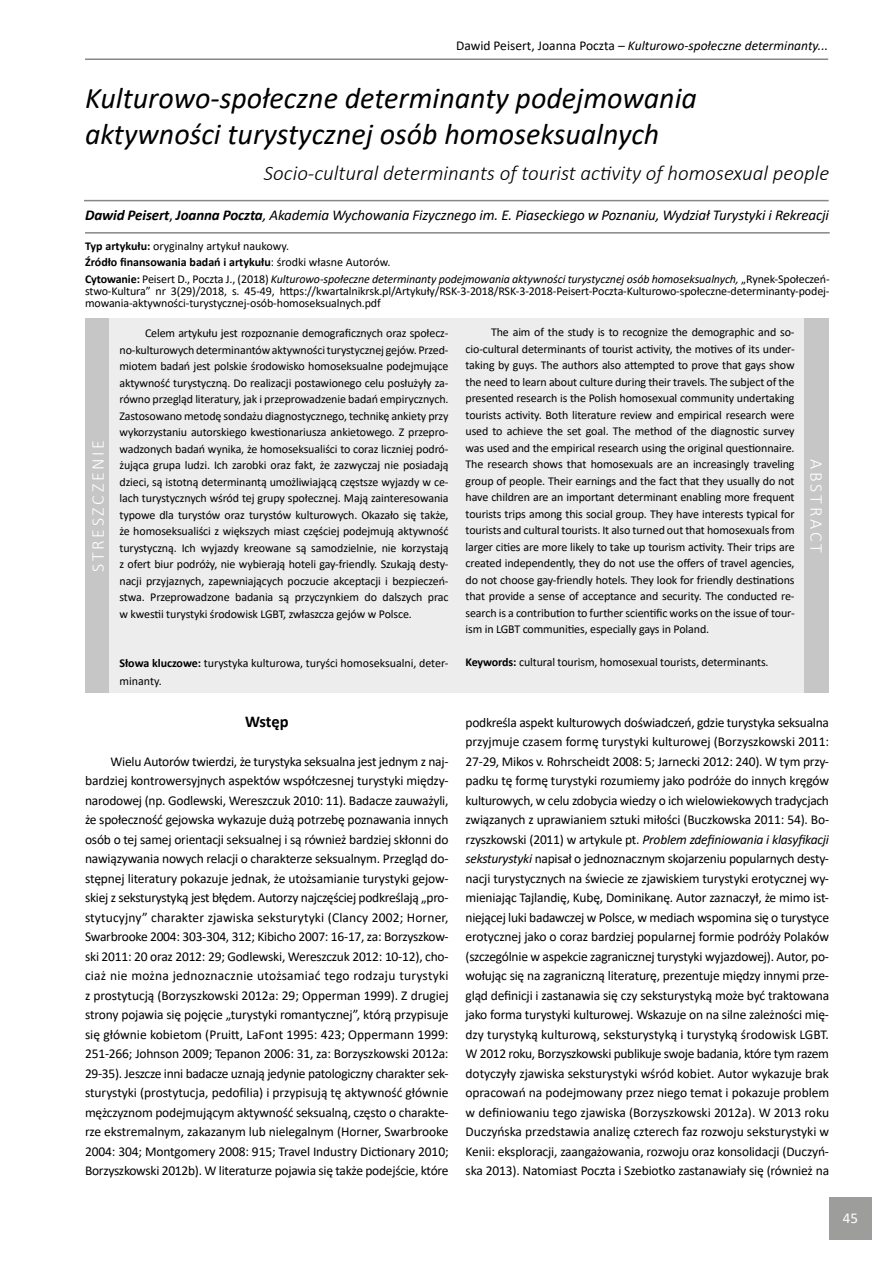
<style>
.page{position:relative;width:893px;height:1263px;background:#fff}
.page>*{position:absolute;margin:0;border:0;box-sizing:border-box;transform-origin:0 0}
.t1{font:italic 30px/36px "Calibri";color:#000}
.t2{font:italic 300 21px "Calibri";color:#000}
.t3{font:300 18px "Calibri";letter-spacing:.15em;color:#fff}
.t4{font:700 16.5px "Calibri";letter-spacing:-.01em;color:#000}
.t5{font:italic 15px "Calibri";letter-spacing:-.01em;color:#000}
.t6{font:15px "Calibri";color:#fff}
.t7{font:13.5px/19.5px "Calibri";letter-spacing:-.02em;color:#000;text-align:justify}
.t8{font:italic 13.5px "Calibri";color:#000}
.t9{font:12px/16.5px "Calibri";letter-spacing:-.01em;color:#000}
.s1{font-style:normal}
.s2{font-weight:700}
.s3{font-style:italic}
</style>
<div class="page">
<hr style="left:85px;top:58px;width:743px;height:2px;background:#878787">
<div style="left:829px;top:1197px;width:43px;height:42px;background:#9d9d9c"></div>
<div style="left:105px;top:319px;width:704px;height:374px;background:#ededed"></div>
<div style="left:85px;top:319px;width:24px;height:374px;background:#c6c6c6"></div>
<div style="left:804px;top:319px;width:25px;height:374px;background:#c6c6c6"></div>
<hr style="left:84px;top:200px;width:745px;height:1px;background:#878787">
<hr style="left:85px;top:232px;width:745px;height:2px;background:#878787">
<p class="t8" style="left:456px;top:37px;width:374px"><span class="s1">Dawid Peisert, Joanna Poczta</span> – Kulturowo-społeczne determinanty...</p>
<h1 class="t1" style="left:85px;top:78px;width:613px">Kulturowo-społeczne determinanty podejmowania aktywności turystycznej osób homoseksualnych</h1>
<h2 class="t2" style="left:264px;top:160px;width:567px">Socio-cultural determinants of tourist activity of homosexual people</h2>
<p class="t5" style="left:85px;top:205px;width:745px"><span class="s2">Dawid Peisert</span><span class="s1">,</span> <span class="s2">Joanna Poczta</span>, Akademia Wychowania Fizycznego im. E. Piaseckiego w Poznaniu, Wydział Turystyki i Rekreacji</p>
<p class="t9" style="left:85px;top:238px;width:746px"><span class="s2">Typ artykułu:</span> oryginalny artykuł naukowy.<br><span class="s2">Źródło finansowania badań i artykułu</span>: środki własne Autorów.<br><span class="s2">Cytowanie:</span> Peisert D., Poczta J., (2018) <span class="s3">Kulturowo-społeczne determinanty podejmowania aktywności turystycznej osób homoseksualnych,</span> „Rynek-Społeczeń-</p>
<p class="t9" style="left:85px;top:284px;width:746px;line-height:12px">stwo-Kultura” nr 3(29)/2018, s. 45-49, https://kwartalnikrsk.pl/Artykuły/RSK-3-2018/RSK-3-2018-Peisert-Poczta-Kulturowo-społeczne-determinanty-podej&shy;mowania-aktywności-turystycznej-osób-homoseksualnych.pdf</p>
<h3 class="t3" style="left:87px;top:572px;width:134px;rotate:-90deg">STRESZCZENIE</h3>
<p class="t9" style="left:119px;top:325px;width:331px;text-align:justify;text-indent:26px">Celem artykułu jest rozpoznanie demograficznych oraz społecz&shy;no-kulturowych determinantów aktywności turystycznej gejów. Przed&shy;miotem badań jest polskie środowisko homoseksualne podejmujące aktywność turystyczną. Do realizacji postawionego celu posłużyły za&shy;równo przegląd literatury, jak i przeprowadzenie badań empirycznych.<br>Zastosowano metodę sondażu diagnostycznego, technikę ankiety przy wykorzystaniu autorskiego kwestionariusza ankietowego. Z przepro&shy;wadzonych badań wynika, że homoseksualiści to coraz liczniej podró&shy;żująca grupa ludzi. Ich zarobki oraz fakt, że zazwyczaj nie posiadają dzieci, są istotną determinantą umożliwiającą częstsze wyjazdy w ce&shy;lach turystycznych wśród tej grupy społecznej. Mają zainteresowania typowe dla turystów oraz turystów kulturowych. Okazało się także, że homoseksualiści z większych miast częściej podejmują aktywność turystyczną. Ich wyjazdy kreowane są samodzielnie, nie korzystają z ofert biur podróży, nie wybierają hoteli gay-friendly. Szukają desty&shy;nacji przyjaznych, zapewniających poczucie akceptacji i bezpieczeń&shy;stwa. Przeprowadzone badania są przyczynkiem do dalszych prac w kwestii turystyki środowisk LGBT, zwłaszcza gejów w Polsce.</p>
<p class="t9" style="left:119px;top:654px;width:331px;line-height:18px"><span class="s2">Słowa kluczowe:</span> turystyka kulturowa, turyści homoseksualni, deter&shy;minanty.</p>
<p class="t4" style="left:245px;top:710px;width:45px">Wstęp</p>
<p class="t7" style="left:85px;top:751px;width:365px;text-indent:26px">Wielu Autorów twierdzi, że turystyka seksualna jest jednym z naj&shy;bardziej kontrowersyjnych aspektów współczesnej turystyki między&shy;narodowej (np. Godlewski, Wereszczuk 2010: 11). Badacze zauważyli, że społeczność gejowska wykazuje dużą potrzebę poznawania innych osób o tej samej orientacji seksualnej i są również bardziej skłonni do nawiązywania nowych relacji o charakterze seksualnym. Przegląd do&shy;stępnej literatury pokazuje jednak, że utożsamianie turystyki gejow&shy;skiej z seksturystyką jest błędem. Autorzy najczęściej podkreślają „pro&shy;stytucyjny” charakter zjawiska seksturytyki (Clancy 2002; Horner, Swarbrooke 2004: 303-304, 312; Kibicho 2007: 16-17, za: Borzyszkow&shy;ski 2011: 20 oraz 2012: 29; Godlewski, Wereszczuk 2012: 10-12), cho&shy;ciaż nie można jednoznacznie utożsamiać tego rodzaju turystyki z prostytucją (Borzyszkowski 2012a: 29; Opperman 1999). Z drugiej strony pojawia się pojęcie „turystyki romantycznej”, którą przypisuje się głównie kobietom (Pruitt, LaFont 1995: 423; Oppermann 1999:<br>251-266; Johnson 2009; Tepanon 2006: 31, za: Borzyszkowski 2012a:<br>29-35). Jeszcze inni badacze uznają jedynie patologiczny charakter sek&shy;sturystyki (prostytucja, pedofilia) i przypisują tę aktywność głównie mężczyznom podejmującym aktywność seksualną, często o charakte&shy;rze ekstremalnym, zakazanym lub nielegalnym (Horner, Swarbrooke 2004: 304; Montgomery 2008: 915; Travel Industry Dictionary 2010; Borzyszkowski 2012b). W literaturze pojawia się także podejście, które</p>
<p class="t9" style="left:466px;top:324px;width:331px;text-align:justify;text-indent:26px">The aim of the study is to recognize the demographic and so&shy;cio-cultural determinants of tourist activity, the motives of its under&shy;taking by guys. The authors also attempted to prove that gays show the need to learn about culture during their travels. The subject of the presented research is the Polish homosexual community undertaking tourists activity. Both literature review and empirical research were used to achieve the set goal. The method of the diagnostic survey was used and the empirical research using the original questionnaire.<br>The research shows that homosexuals are an increasingly traveling group of people. Their earnings and the fact that they usually do not have children are an important determinant enabling more frequent tourists trips among this social group. They have interests typical for tourists and cultural tourists. It also turned out that homosexuals from larger cities are more likely to take up tourism activity. Their trips are created independently, they do not use the offers of travel agencies, do not choose gay-friendly hotels. They look for friendly destinations that provide a sense of acceptance and security. The conducted re&shy;search is a contribution to further scientific works on the issue of tour&shy;ism in LGBT communities, especially gays in Poland.</p>
<p class="t9" style="left:466px;top:654px;width:305px"><span class="s2">Keywords:</span> cultural tourism, homosexual tourists, determinants.</p>
<h3 class="t3" style="left:828px;top:459px;width:95px;rotate:90deg">ABSTRACT</h3>
<p class="t7" style="left:466px;top:712px;width:365px">podkreśla aspekt kulturowych doświadczeń, gdzie turystyka seksualna przyjmuje czasem formę turystyki kulturowej (Borzyszkowski 2011:<br>27-29, Mikos v. Rohrscheidt 2008: 5; Jarnecki 2012: 240). W tym przy&shy;padku tę formę turystyki rozumiemy jako podróże do innych kręgów kulturowych, w celu zdobycia wiedzy o ich wielowiekowych tradycjach związanych z uprawianiem sztuki miłości (Buczkowska 2011: 54). Bo&shy;rzyszkowski (2011) w artykule pt. <span class="s3">Problem zdefiniowania i klasyfikacji seksturystyki</span> napisał o jednoznacznym skojarzeniu popularnych desty&shy;nacji turystycznych na świecie ze zjawiskiem turystyki erotycznej wy&shy;mieniając Tajlandię, Kubę, Dominikanę. Autor zaznaczył, że mimo ist&shy;niejącej luki badawczej w Polsce, w mediach wspomina się o turystyce erotycznej jako o coraz bardziej popularnej formie podróży Polaków (szczególnie w aspekcie zagranicznej turystyki wyjazdowej). Autor, po&shy;wołując się na zagraniczną literaturę, prezentuje między innymi prze&shy;gląd definicji i zastanawia się czy seksturystyką może być traktowana jako forma turystyki kulturowej. Wskazuje on na silne zależności mię&shy;dzy turystyką kulturową, seksturystyką i turystyką środowisk LGBT.<br>W 2012 roku, Borzyszkowski publikuje swoje badania, które tym razem dotyczyły zjawiska seksturystyki wśród kobiet. Autor wykazuje brak opracowań na podejmowany przez niego temat i pokazuje problem w definiowaniu tego zjawiska (Borzyszkowski 2012a). W 2013 roku Duczyńska przedstawia analizę czterech faz rozwoju seksturystyki w Kenii: eksploracji, zaangażowania, rozwoju oraz konsolidacji (Duczyń&shy;ska 2013). Natomiast Poczta i Szebiotko zastanawiały się (również na</p>
<p class="t6" style="left:843px;top:1207px;width:17px">45</p>
</div>
